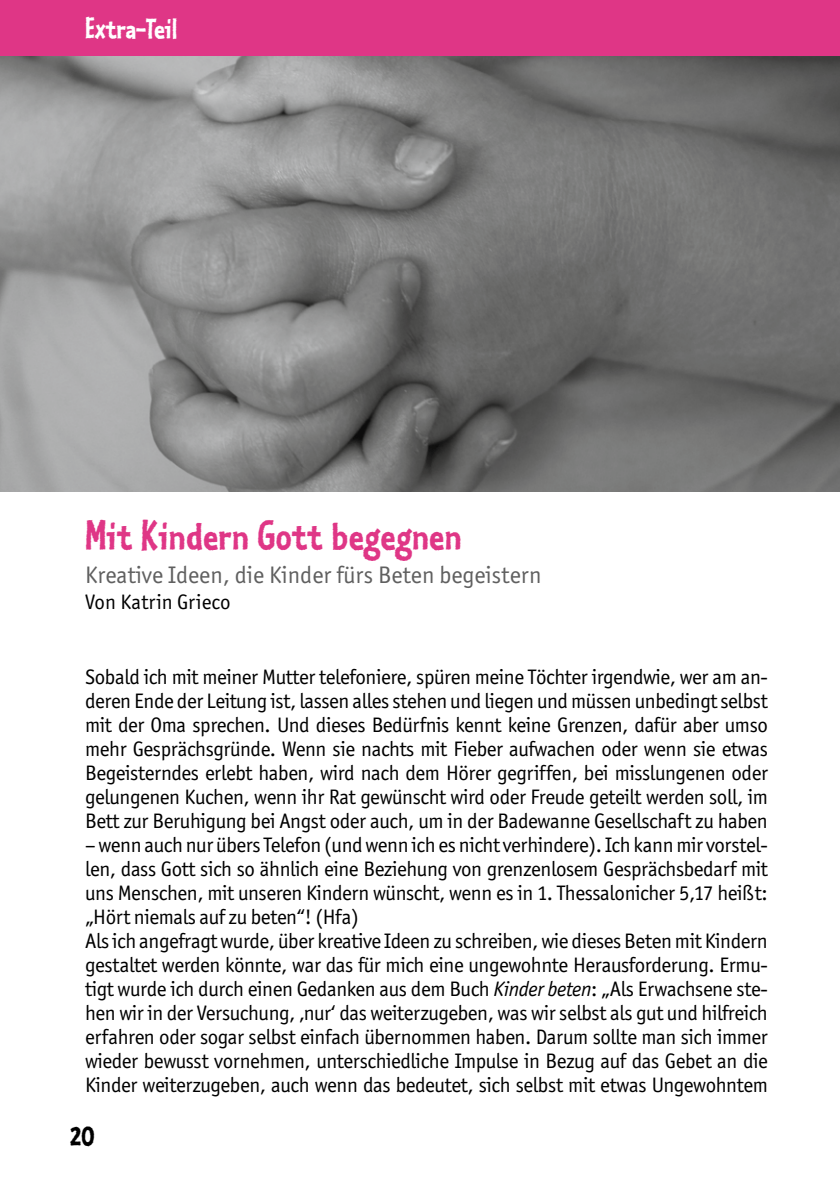
<style>
.page{position:relative;width:840px;height:1191px;background:#fff}
.page>*{position:absolute;margin:0;border:0;box-sizing:border-box;transform-origin:0 0}
.t1{font:42px "Kosmik Bold Three";letter-spacing:.015em;color:#df3686}
.t2{font:34px "Kosmik Bold Three";color:#000}
.t3{font:30px "Kosmik Bold Three";color:#fff}
.t4{font:24px "Officina San ITC";color:#606060}
.t5{font:21px/24px "Officina San ITC";letter-spacing:-.02em;color:#000;text-align:justify}
.t6{font:21px "Officina San ITC";color:#000}
.s1{font-style:italic}
</style>
<div class="page">
<img style="left:0;top:55px;width:839px;height:436px">
<div style="left:0;top:0;width:839px;height:55px;background:#df3686"></div>
<h3 class="t3" style="left:86px;top:9px;width:93px">Extra-Teil</h3>
<h1 class="t1" style="left:85px;top:507px;width:377px">Mit Kindern Gott begegnen</h1>
<p class="t4" style="left:85px;top:561px;width:458px">Kreative Ideen, die Kinder fürs Beten begeistern</p>
<p class="t6" style="left:85px;top:590px;width:147px">Von Katrin Grieco</p>
<p class="t5" style="left:85px;top:665px;width:684px">Sobald ich mit meiner Mutter telefoniere, spüren meine Töchter irgendwie, wer am an&shy;deren Ende der Leitung ist, lassen alles stehen und liegen und müssen unbedingt selbst mit der Oma sprechen. Und dieses Bedürfnis kennt keine Grenzen, dafür aber umso mehr Gesprächsgründe. Wenn sie nachts mit Fieber aufwachen oder wenn sie etwas Begeisterndes erlebt haben, wird nach dem Hörer gegriffen, bei misslungenen oder gelungenen Kuchen, wenn ihr Rat gewünscht wird oder Freude geteilt werden soll, im Bett zur Beruhigung bei Angst oder auch, um in der Badewanne Gesellschaft zu haben</p>
<p class="t5" style="left:85px;top:833px;width:684px;text-align:left">– wenn auch nur übers Telefon (und wenn ich es nicht verhindere). Ich kann mir vorstel&shy;len, dass Gott sich so ähnlich eine Beziehung von grenzenlosem Gesprächsbedarf mit uns Menschen, mit unseren Kindern wünscht, wenn es in 1. Thessalonicher 5,17 heißt: „Hört niemals auf zu beten“! (Hfa)<br>Als ich angefragt wurde, über kreative Ideen zu schreiben, wie dieses Beten mit Kindern gestaltet werden könnte, war das für mich eine ungewohnte Herausforderung. Ermu&shy;tigt wurde ich durch einen Gedanken aus dem Buch <span class="s1">Kinder beten</span>: „Als Erwachsene ste&shy;hen wir in der Versuchung, ‚nur‘ das weiterzugeben, was wir selbst als gut und hilfreich erfahren oder sogar selbst einfach übernommen haben. Darum sollte man sich immer wieder bewusst vornehmen, unterschiedliche Impulse in Bezug auf das Gebet an die Kinder weiterzugeben, auch wenn das bedeutet, sich selbst mit etwas Ungewohntem</p>
<h2 class="t2" style="left:70px;top:1112px;width:26px">20</h2>
</div>
